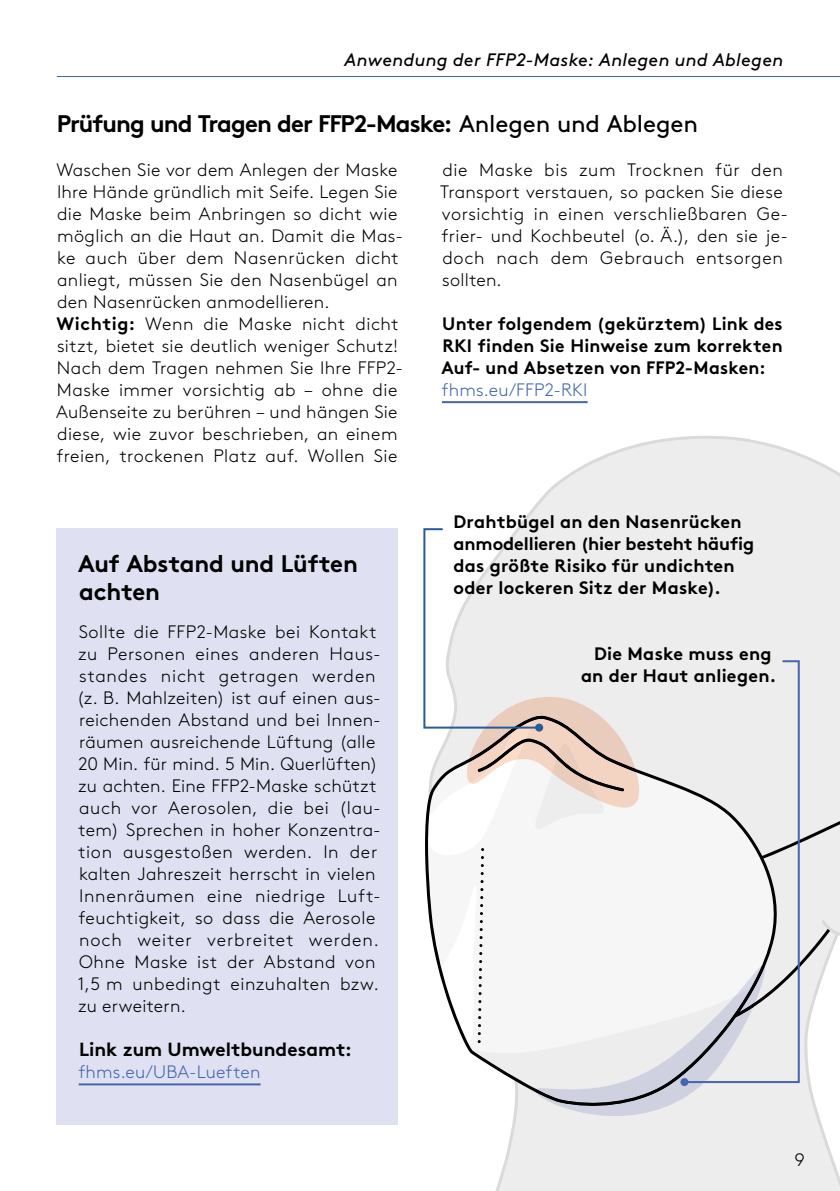
<style>
.page{position:relative;width:840px;height:1191px;background:#fff}
.page>*{position:absolute;margin:0;border:0;box-sizing:border-box;transform-origin:0 0}
.t1{font:700 24px "Brown Pro";letter-spacing:-.035em;color:#000}
.t2{font:700 24px/28px "Brown Pro";letter-spacing:-.01em;color:#000}
.t3{font:700 19px "Brown Pro";color:#000}
.t4{font:300 18px/22px "Brown Pro";letter-spacing:.025em;color:#000}
.t5{font:700 18px/22px "Brown Pro";letter-spacing:.01em;color:#000;text-align:justify}
.t6{font:italic 18px "Brown Pro";letter-spacing:.02em;color:#000}
.t7{font:300 18px "Brown Pro";letter-spacing:.015em;color:#4565ad}
.s1{font-weight:400}
.s2{font-weight:700}
</style>
<div class="page">
<hr style="left:57px;top:76px;width:782px;height:1px;background:#4565ad">
<svg style="left:495px;top:435px;width:344px;height:756px;fill:#ededed"></svg>
<div style="left:57px;top:528px;width:341px;height:597px;background:#dfe1f2"></div>
<hr style="left:79px;top:1083px;width:181px;height:2px;background:#4565ad">
<hr style="left:441px;top:401px;width:146px;height:2px;background:#4565ad">
<svg style="left:423px;top:527px;width:416px;height:590px"></svg>
<div style="left:535px;top:723px;width:8px;height:8px;background:#275b9b;border-radius:50%"></div>
<svg style="left:682px;top:659px;width:118px;height:425px"></svg>
<div style="left:680px;top:1078px;width:8px;height:8px;background:#4565ad;border-radius:50%"></div>
<p class="t6" style="left:344px;top:46px;width:440px">Anwendung der FFP2-Maske: Anlegen und Ablegen</p>
<h1 class="t1" style="left:57px;top:104px;width:642px">Prüfung und Tragen der FFP2-Maske: <span class="s1">Anlegen und Ablegen</span></h1>
<p class="t4" style="left:56px;top:157px;width:348px">Waschen Sie vor dem Anlegen der Maske Ihre Hände gründlich mit Seife. Legen Sie die Maske beim Anbringen so dicht wie möglich an die Haut an. Damit die Mas&shy;ke auch über dem Nasenrücken dicht anliegt, müssen Sie den Nasenbügel an den Nasenrücken anmodellieren.<br><span class="s2">Wichtig:</span> Wenn die Maske nicht dicht sitzt, bietet sie deutlich weniger Schutz!<br>Nach dem Tragen nehmen Sie Ihre FFP2- Maske immer vorsichtig ab – ohne die Außenseite zu berühren – und hängen Sie diese, wie zuvor beschrieben, an einem freien, trockenen Platz auf. Wollen Sie</p>
<p class="t4" style="left:440px;top:157px;width:349px">die Maske bis zum Trocknen für den Transport verstauen, so packen Sie diese vorsichtig in einen verschließbaren Ge&shy;frier- und Kochbeutel (o. Ä.), den sie je&shy;doch nach dem Gebrauch entsorgen sollten.</p>
<p class="t5" style="left:441px;top:311px;width:342px">Unter folgendem (gekürztem) Link des RKI finden Sie Hinweise zum korrekten Auf- und Absetzen von FFP2-Masken:</p>
<p class="t7" style="left:441px;top:376px;width:147px">fhms.eu/FFP2- RKI</p>
<h1 class="t2" style="left:78px;top:547px;width:281px">Auf Abstand und Lüften achten</h1>
<p class="t4" style="left:77px;top:619px;width:305px">Sollte die FFP2-Maske bei Kontakt zu Personen eines anderen Haus&shy;standes nicht getragen werden (z. B. Mahlzeiten) ist auf einen aus&shy;reichenden Abstand und bei Innen&shy;räumen ausreichende Lüftung (alle<br>20 Min. für mind. 5 Min. Querlüften) zu achten. Eine FFP2- Maske schützt auch vor Aerosolen, die bei (lau&shy;tem) Sprechen in hoher Konzentra&shy;tion ausgestoßen werden. In der kalten Jahreszeit herrscht in vielen<br>Innenräumen eine niedrige Luft&shy;feuchtigkeit, so dass die Aerosole noch weiter verbreitet werden.<br>Ohne Maske ist der Abstand von<br>1,5 m unbedingt einzuhalten bzw. zu erweitern.</p>
<p class="t3" style="left:79px;top:1034px;width:274px">Link zum Umweltbundesamt:</p>
<p class="t7" style="left:79px;top:1058px;width:183px">fhms.eu/UBA-Lueften</p>
<p class="t5" style="left:453px;top:509px;width:302px;text-align:left">Drahtbügel an den Nasenrücken anmodellieren (hier besteht häufig das größte Risiko für undichten oder lockeren Sitz der Maske).</p>
<p class="t5" style="left:580px;top:641px;width:196px;text-align:center">Die Maske muss eng an der Haut anliegen.</p>
<p class="t4" style="left:794px;top:1147px;width:12px">9</p>
</div>
